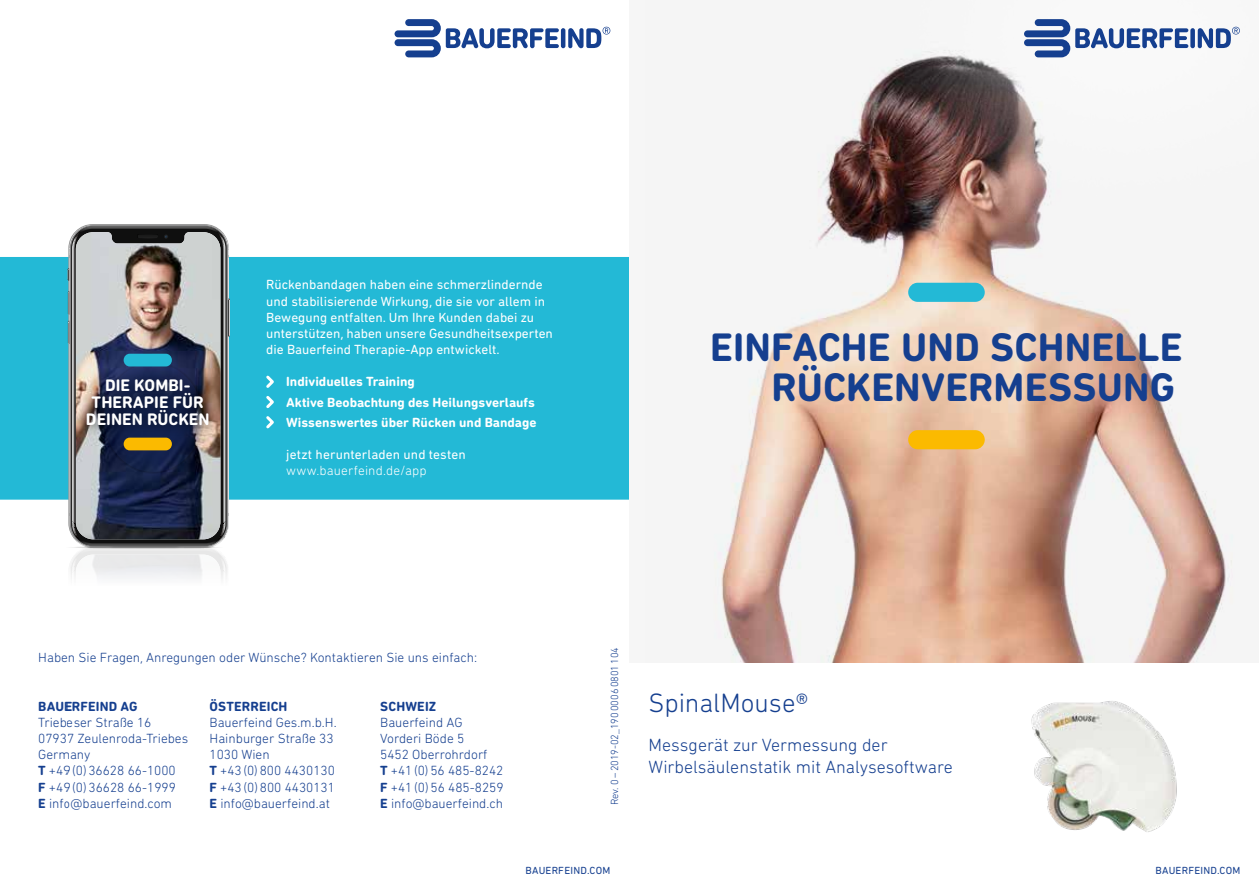
<style>
.page{position:relative;width:1259px;height:893px;background:#fff}
.page>*{position:absolute;margin:0;border:0;box-sizing:border-box;transform-origin:0 0}
.t1{font:700 40.5px/40.5px "DIN Next Rounded LT Pro";letter-spacing:.005em;color:#153f8f;text-align:right}
.t2{font:300 27px "DIN Next Rounded LT Pro";letter-spacing:-.005em;color:#153f8f}
.t3{font:300 18px/21.6px "DIN Next Rounded LT Pro";color:#153f8f}
.t4{font:700 16.95px/17px "DIN Next Rounded LT Pro";letter-spacing:.005em;color:#fff;text-align:center}
.t5{font:300 13.5px/16.2px "DIN Next Rounded LT Pro";color:#153f8f}
.t6{font:13.5px/16.2px "DIN Next Rounded LT Pro";color:#fff}
.t7{font:700 13.5px/20.2px "DIN Next Rounded LT Pro";color:#fff}
.t8{font:700 13.5px "DIN Next Rounded LT Pro";letter-spacing:.01em;color:#153f8f}
.t9{font:300 13.5px "DIN Next Rounded LT Pro";letter-spacing:.01em;color:#fff}
.t10{font:10.5px "DIN Next Rounded LT Pro";letter-spacing:.02em;color:#153f8f}
.t11{font:300 10.5px "DIN Next Rounded LT Pro";color:#153f8f}
.s1{font-weight:700}
</style>
<div class="page">
<hr style="left:561px;top:28px;width:4px;height:20px;background:#153f8f;border-radius:2px">
<svg style="left:394px;top:19px;width:165px;height:38px"></svg>
<svg style="left:568px;top:27px;width:42px;height:21px"></svg>
<div style="left:0;top:257px;width:629px;height:243px;background:#23b9d6"></div>
<hr style="left:65px;top:546px;width:159px;height:3px;background:#000;border-radius:50%">
<img style="left:68px;top:226px;width:162px;height:353px">
<div style="left:629px;top:0;width:630px;height:662px;background:#f6f6f6"></div>
<img style="left:721px;top:171px;width:511px;height:491px">
<svg style="left:820px;top:26px;width:420px;height:237px"></svg>
<div style="left:1190px;top:28px;width:5px;height:20px;background:#153f8f;border-radius:2px"></div>
<svg style="left:1197px;top:27px;width:42px;height:21px"></svg>
<svg style="left:1024px;top:19px;width:164px;height:38px"></svg>
<svg style="left:908px;top:283px;width:76px;height:19px"></svg>
<svg style="left:908px;top:430px;width:76px;height:19px"></svg>
<img style="left:974px;top:646px;width:258px;height:186px">
<svg style="left:263px;top:373px;width:14px;height:58px"></svg>
<p class="t4" style="left:86px;top:377px;width:125px">DIE KOMBI-<br>THERAPIE FÜR<br>DEINEN RÜCKEN</p>
<p class="t6" style="left:266px;top:277px;width:288px">Rückenbandagen haben eine schmerzlindernde und stabilisierende Wirkung, die sie vor allem in Bewegung entfalten. Um Ihre Kunden dabei zu unterstützen, haben unsere Gesundheitsexperten die Bauerfeind Therapie-App entwickelt.</p>
<p class="t7" style="left:286px;top:372px;width:252px">Individuelles Training<br>Aktive Beobachtung des Heilungsverlaufs<br>Wissenswertes über Rücken und Bandage</p>
<p class="t6" style="left:286px;top:446px;width:181px">jetzt herunterladen und testen</p>
<p class="t9" style="left:286px;top:463px;width:142px">www.bauerfeind.de/app</p>
<h1 class="t1" style="left:710px;top:327px;width:474px">EINFACHE UND SCHNELLE<br>RÜCKENVERMESSUNG</h1>
<p class="t5" style="left:38px;top:649px;width:440px">Haben Sie Fragen, Anregungen oder Wünsche? Kontaktieren Sie uns einfach:</p>
<p class="t11" style="left:608px;top:805px;width:160px;rotate:-90deg">Rev. 0–2019-02_19000060801104</p>
<p class="t8" style="left:210px;top:698px;width:79px">ÖSTERREICH</p>
<p class="t5" style="left:210px;top:714px;width:129px">Bauerfeind Ges.m.b.H.<br>Hainburger Straße 33<br>1030 Wien<br><span class="s1">T</span> +43(0)800 4430130<br><span class="s1">F</span> +43(0)800 4430131<br><span class="s1">E</span> info@bauerfeind.at</p>
<p class="t8" style="left:38px;top:698px;width:101px">BAUERFEIND AG</p>
<p class="t5" style="left:38px;top:714px;width:151px">Triebeser Straße 16<br>07937 Zeulenroda-Triebes<br>Germany<br><span class="s1">T</span> +49(0)36628 66-1000<br><span class="s1">F</span> +49(0)36628 66-1999<br><span class="s1">E</span> info@bauerfeind.com</p>
<p class="t8" style="left:380px;top:698px;width:58px">SCHWEIZ</p>
<p class="t5" style="left:380px;top:714px;width:125px">Bauerfeind AG<br>Vorderi Böde 5<br>5452 Oberrohrdorf<br><span class="s1">T</span> +41(0)56 485-8242<br><span class="s1">F</span> +41(0)56 485-8259<br><span class="s1">E</span> info@bauerfeind.ch</p>
<p class="t10" style="left:525px;top:864px;width:86px">BAUERFEIND.COM</p>
<h2 class="t2" style="left:648px;top:687px;width:161px">SpinalMouse®</h2>
<h3 class="t3" style="left:648px;top:734px;width:306px">Messgerät zur Vermessung der<br>Wirbelsäulenstatik mit Analysesoftware</h3>
<p class="t10" style="left:1155px;top:864px;width:86px">BAUERFEIND.COM</p>
</div>
